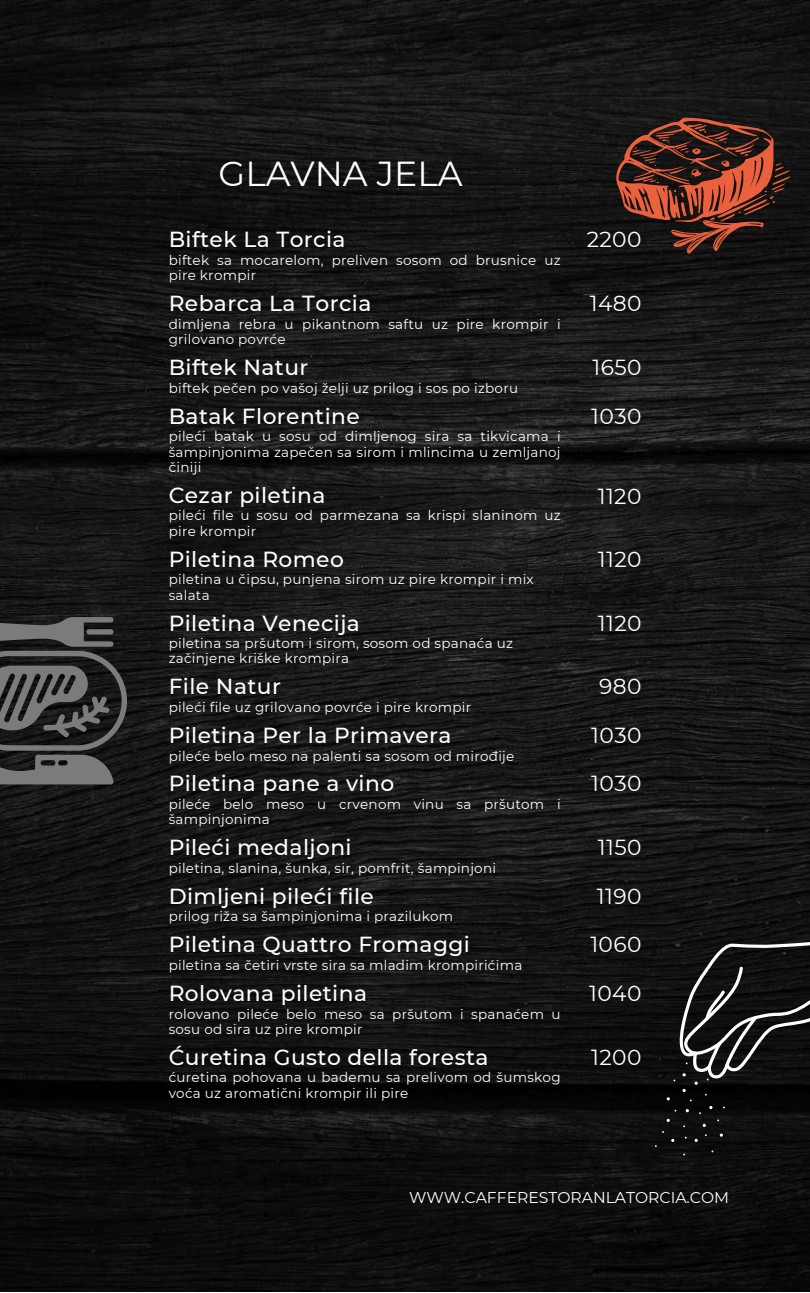
<style>
.page{position:relative;width:810px;height:1293px;background:#fff}
.page>*{position:absolute;margin:0;border:0;box-sizing:border-box;transform-origin:0 0}
.t1{font:34.6px "Montserrat";color:#fff}
.t2{font:500 21.8px "Montserrat";letter-spacing:.02em;color:#fff}
.t3{font:21.8px "Montserrat";letter-spacing:.02em;color:#fff}
.t4{font:15.6px "Montserrat";color:#fff}
.t5{font:13.6px/15.4px "Montserrat";letter-spacing:.02em;color:#fff}
</style>
<div class="page">
<img style="left:0;top:0;width:809px;height:1292px">
<svg style="left:616px;top:118px;width:174px;height:136px;background:#552b20"></svg>
<svg style="left:0;top:617px;width:127px;height:167px;background:#454444"></svg>
<svg style="left:655px;top:926px;width:154px;height:230px;background:#1d1d1d"></svg>
<h1 class="t1" style="left:219px;top:153px;width:246px">GLAVNA JELA</h1>
<h2 class="t2" style="left:169px;top:226px;width:178px">Biftek La Torcia</h2>
<h2 class="t3" style="left:587px;top:226px;width:56px">2200</h2>
<p class="t5" style="left:169px;top:253px;width:393px">biftek sa mocarelom, preliven sosom od brusnice uz pire krompir</p>
<h2 class="t2" style="left:169px;top:290px;width:204px">Rebarca La Torcia</h2>
<h2 class="t3" style="left:590px;top:290px;width:53px">1480</h2>
<p class="t5" style="left:169px;top:316px;width:393px">dimljena rebra u pikantnom saftu uz pire krompir i grilovano povrće</p>
<h2 class="t2" style="left:169px;top:354px;width:141px">Biftek Natur</h2>
<h2 class="t3" style="left:592px;top:354px;width:51px">1650</h2>
<p class="t5" style="left:169px;top:380px;width:351px">biftek pečen po vašoj želji uz prilog i sos po izboru</p>
<h2 class="t2" style="left:169px;top:403px;width:192px">Batak Florentine</h2>
<h2 class="t3" style="left:591px;top:403px;width:52px">1030</h2>
<p class="t5" style="left:169px;top:429px;width:393px;text-align:justify">pileći batak u sosu od dimljenog sira sa tikvicama i šampinjonima zapečen sa sirom i mlincima u zemljanoj činiji</p>
<h2 class="t2" style="left:169px;top:482px;width:158px">Cezar piletina</h2>
<h2 class="t3" style="left:598px;top:483px;width:45px">1120</h2>
<p class="t5" style="left:169px;top:508px;width:393px">pileći file u sosu od parmezana sa krispi slaninom uz pire krompir</p>
<h2 class="t2" style="left:169px;top:546px;width:177px">Piletina Romeo</h2>
<h2 class="t3" style="left:598px;top:546px;width:45px">1120</h2>
<p class="t5" style="left:169px;top:572px;width:367px">piletina u čipsu, punjena sirom uz pire krompir i mix salata</p>
<h2 class="t2" style="left:169px;top:609px;width:193px">Piletina Venecija</h2>
<h2 class="t3" style="left:598px;top:609px;width:45px">1120</h2>
<p class="t5" style="left:169px;top:636px;width:346px">piletina sa pršutom i sirom, sosom od spanaća uz začinjene kriške krompira</p>
<h2 class="t2" style="left:169px;top:673px;width:114px">File Natur</h2>
<h2 class="t3" style="left:599px;top:673px;width:44px">980</h2>
<p class="t5" style="left:169px;top:699px;width:304px">pileći file uz grilovano povrće i pire krompir</p>
<h2 class="t2" style="left:169px;top:722px;width:284px">Piletina Per la Primavera</h2>
<h2 class="t3" style="left:591px;top:722px;width:52px">1030</h2>
<p class="t5" style="left:169px;top:748px;width:347px">pileće belo meso na palenti sa sosom od mirođije</p>
<h2 class="t2" style="left:169px;top:770px;width:227px">Piletina pane a vino</h2>
<h2 class="t3" style="left:591px;top:770px;width:52px">1030</h2>
<p class="t5" style="left:169px;top:796px;width:393px">pileće belo meso u crvenom vinu sa pršutom i šampinjonima</p>
<h2 class="t2" style="left:169px;top:834px;width:184px">Pileći medaljoni</h2>
<h2 class="t3" style="left:598px;top:834px;width:45px">1150</h2>
<p class="t5" style="left:169px;top:860px;width:329px">piletina, slanina, šunka, sir, pomfrit, šampinjoni</p>
<h2 class="t2" style="left:169px;top:883px;width:207px">Dimljeni pileći file</h2>
<h2 class="t3" style="left:597px;top:883px;width:46px">1190</h2>
<p class="t5" style="left:169px;top:909px;width:286px">prilog riža sa šampinjonima i prazilukom</p>
<h2 class="t2" style="left:169px;top:931px;width:303px">Piletina Quattro Fromaggi</h2>
<h2 class="t3" style="left:590px;top:931px;width:53px">1060</h2>
<p class="t5" style="left:169px;top:957px;width:355px">piletina sa četiri vrste sira sa mladim krompirićima</p>
<h2 class="t2" style="left:169px;top:980px;width:200px">Rolovana piletina</h2>
<h2 class="t3" style="left:589px;top:980px;width:54px">1040</h2>
<p class="t5" style="left:169px;top:1006px;width:393px">rolovano pileće belo meso sa pršutom i spanaćem u sosu od sira uz pire krompir</p>
<h2 class="t2" style="left:169px;top:1044px;width:321px">Ćuretina Gusto della foresta</h2>
<h2 class="t3" style="left:591px;top:1044px;width:52px">1200</h2>
<p class="t5" style="left:169px;top:1070px;width:393px">ćuretina pohovana u bademu sa prelivom od šumskog voća uz aromatični krompir ili pire</p>
<p class="t4" style="left:409px;top:1188px;width:321px">WWW.CAFFERESTORANLATORCIA.COM</p>
</div>
